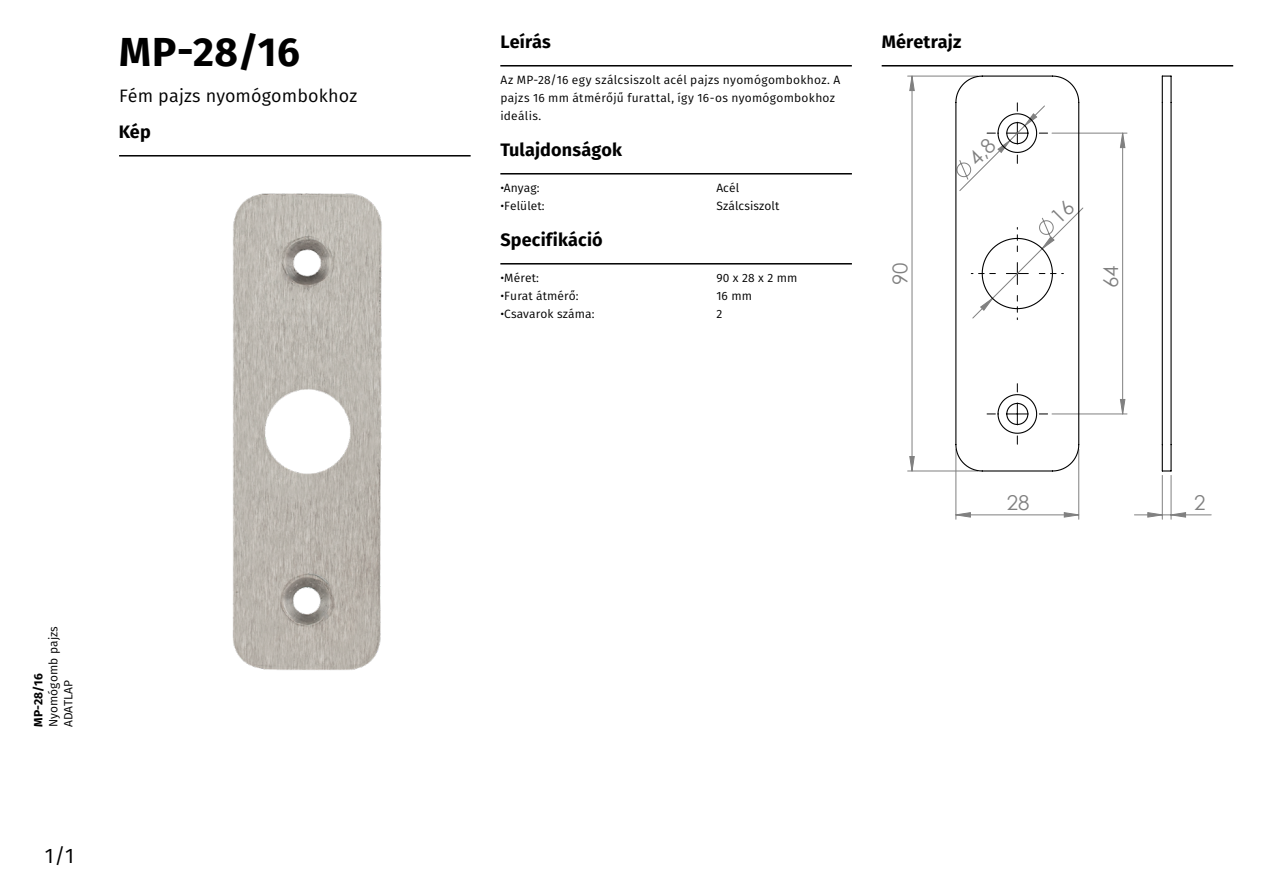
<style>
.page{position:relative;width:1263px;height:893px;background:#fff}
.page>*{position:absolute;margin:0;border:0;box-sizing:border-box;transform-origin:0 0}
.t1{font:700 40.5px "Fira Sans";color:#000}
.t2{font:21px "Fira Sans";color:#000}
.t3{font:20.4px "Century Gothic";color:#808080}
.t4{font:700 18px "Fira Sans";letter-spacing:.01em;color:#000}
.t5{font:18px "Fira Sans";letter-spacing:.01em;color:#000}
.t6{font:12px/18px "Fira Sans";letter-spacing:.015em;color:#000}
.t7{font:700 12px "Fira Sans";color:#000}
</style>
<div class="page">
<hr style="left:119px;top:155px;width:352px;height:2px;background:#000">
<hr style="left:500px;top:65px;width:352px;height:2px;background:#000">
<hr style="left:500px;top:173px;width:352px;height:2px;background:#000">
<img style="left:232px;top:193px;width:150px;height:477px">
<hr style="left:500px;top:263px;width:352px;height:2px;background:#000">
<hr style="left:882px;top:65px;width:351px;height:2px;background:#000">
<hr style="left:1171px;top:475px;width:1px;height:44px;background:#808080">
<hr style="left:1162px;top:475px;width:1px;height:44px;background:#808080">
<hr style="left:1171px;top:514px;width:40px;height:1px;background:#808080">
<hr style="left:955px;top:449px;width:1px;height:70px;background:#808080">
<hr style="left:1078px;top:449px;width:1px;height:70px;background:#808080">
<hr style="left:908px;top:471px;width:70px;height:1px;background:#808080">
<hr style="left:908px;top:76px;width:70px;height:1px;background:#808080">
<hr style="left:1052px;top:414px;width:75px;height:1px;background:#808080">
<hr style="left:1052px;top:133px;width:75px;height:1px;background:#808080">
<svg style="left:1134px;top:512px;width:52px;height:6px"></svg>
<svg style="left:955px;top:512px;width:125px;height:6px"></svg>
<svg style="left:910px;top:76px;width:215px;height:395px"></svg>
<svg style="left:955px;top:75px;width:125px;height:397px"></svg>
<svg style="left:1162px;top:445px;width:9px;height:27px"></svg>
<hr style="left:1170px;top:102px;width:1px;height:343px;background:#000">
<hr style="left:1162px;top:102px;width:1px;height:343px;background:#000">
<svg style="left:1162px;top:76px;width:9px;height:26px"></svg>
<svg style="left:971px;top:199px;width:113px;height:121px"></svg>
<svg style="left:956px;top:103px;width:91px;height:89px"></svg>
<h1 class="t1" style="left:119px;top:18px;width:182px">MP-28/16</h1>
<h3 class="t5" style="left:119px;top:82px;width:240px">Fém pajzs nyomógombokhoz</h3>
<h3 class="t4" style="left:119px;top:116px;width:34px">Kép</h3>
<p class="t6" style="left:46px;top:727px;width:103px;line-height:15px;rotate:-90deg">Nyomógomb pajzs<br>ADATLAP</p>
<p class="t7" style="left:28px;top:727px;width:55px;rotate:-90deg">MP-28/16</p>
<h2 class="t2" style="left:45px;top:840px;width:31px">1/1</h2>
<h3 class="t4" style="left:500px;top:26px;width:52px">Leírás</h3>
<p class="t6" style="left:500px;top:70px;width:341px">Az MP-28/16 egy szálcsiszolt acél pajzs nyomógombokhoz. A pajzs 16 mm átmérőjű furattal, így 16-os nyomógombokhoz ideális.</p>
<h3 class="t4" style="left:500px;top:134px;width:123px">Tulajdonságok</h3>
<p class="t6" style="left:500px;top:178px;width:41px">•Anyag:</p>
<p class="t6" style="left:716px;top:178px;width:24px">Acél</p>
<p class="t6" style="left:500px;top:196px;width:46px">•Felület:</p>
<p class="t6" style="left:716px;top:196px;width:65px">Szálcsiszolt</p>
<h3 class="t4" style="left:500px;top:224px;width:104px">Specifikáció</h3>
<p class="t6" style="left:500px;top:268px;width:40px">•Méret:</p>
<p class="t6" style="left:716px;top:268px;width:82px">90 x 28 x 2 mm</p>
<p class="t6" style="left:500px;top:286px;width:80px">•Furat átmérő:</p>
<p class="t6" style="left:716px;top:286px;width:37px">16 mm</p>
<p class="t6" style="left:500px;top:304px;width:96px">•Csavarok száma:</p>
<p class="t6" style="left:716px;top:304px;width:7px">2</p>
<h3 class="t4" style="left:882px;top:26px;width:81px">Méretrajz</h3>
<h3 class="t3" style="left:886px;top:285px;width:24px;rotate:-90deg">90</h3>
<h3 class="t3" style="left:1007px;top:489px;width:24px">28</h3>
<h3 class="t3" style="left:1096px;top:288px;width:24px;rotate:-90deg">64</h3>
<h3 class="t3" style="left:1194px;top:489px;width:13px">2</h3>
</div>
